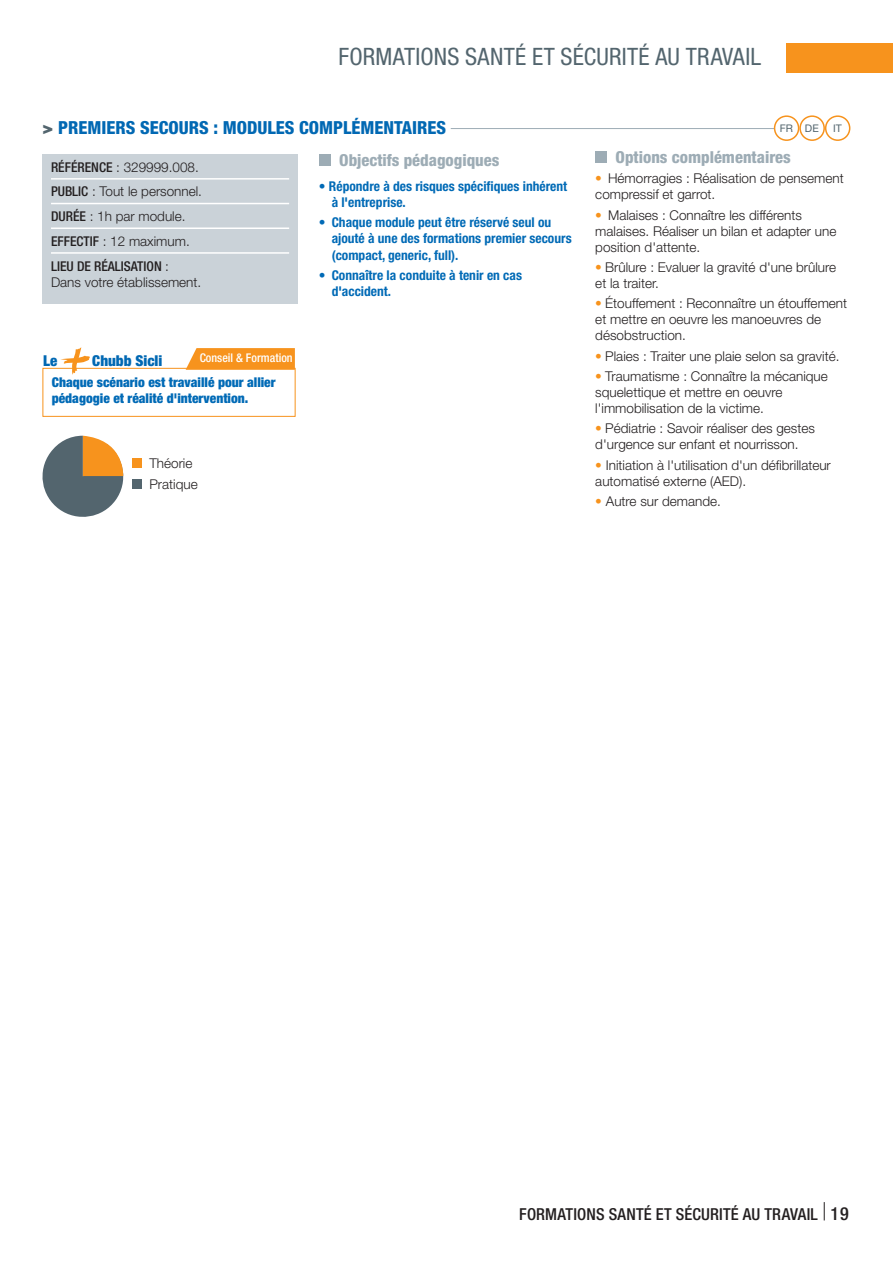
<style>
.page{position:relative;width:893px;height:1263px;background:#fff}
.page>*{position:absolute;margin:0;border:0;box-sizing:border-box;transform-origin:0 0}
.t1{font:condensed 24px "Helvetica Neue LT Std";letter-spacing:.01em;color:#53656e}
.t2{font:800 condensed 18px "Helvetica Neue LT Std";color:#0168b3}
.t3{font:800 condensed 16.5px "Helvetica Neue LT Std";color:#9dacb5}
.t4{font:500 condensed 16.5px "Helvetica Neue LT Std";letter-spacing:.01em;color:#231f20}
.t5{font:900 condensed 15px "Helvetica Neue LT Std";color:#0168b3}
.t6{font:300 13.5px/15.9px "Helvetica Neue LT Std";color:#231f20}
.t7{font:700 condensed 13.5px/16.2px "Helvetica Neue LT Std";color:#016ab6}
.t8{font:900 condensed 13.5px/16.2px "Helvetica Neue LT Std";color:#016ab6}
.t9{font:500 condensed 12px "Helvetica Neue LT Std";color:#fff}
.t10{font:10.5px "Helvetica Neue LT Std";color:#53656e}
.s1{font-weight:900;font-stretch:normal;color:#53656e}
.s2{font-weight:500;font-stretch:condensed}
.s3{font-weight:400;font-stretch:condensed;color:#f7931d}
.s4{font-size:18px}
</style>
<div class="page">
<svg style="left:824px;top:1202px;width:1px;height:18px"></svg>
<div style="left:787px;top:43px;width:106px;height:30px;background:#f7931d"></div>
<div style="left:319px;top:154px;width:12px;height:12px;background:#9dacb5"></div>
<div style="left:595px;top:151px;width:12px;height:12px;background:#9dacb5"></div>
<div style="left:43px;top:154px;width:255px;height:149px;background:#cad2d8"></div>
<hr style="left:51px;top:178px;width:238px;height:2px;background:#fff">
<hr style="left:51px;top:203px;width:238px;height:1px;background:#fff">
<hr style="left:51px;top:227px;width:238px;height:2px;background:#fff">
<hr style="left:51px;top:252px;width:238px;height:2px;background:#fff">
<svg style="left:186px;top:348px;width:109px;height:20px;background:#f79929"></svg>
<div style="left:43px;top:368px;width:252px;height:49px;border:1px solid #f7931d"></div>
<svg style="left:60px;top:347px;width:30px;height:28px"></svg>
<div style="left:132px;top:458px;width:10px;height:10px;background:#f7931d"></div>
<div style="left:132px;top:479px;width:10px;height:10px;background:#53656e"></div>
<svg style="left:42px;top:436px;width:82px;height:81px"></svg>
<hr style="left:451px;top:128px;width:332px;height:1px;background:#9dacb5">
<div style="left:775px;top:116px;width:24px;height:24px;background:#fff;border-radius:50%"></div>
<div style="left:774px;top:115px;width:25px;height:26px;border:2px solid #f7931d;border-radius:50%"></div>
<div style="left:799px;top:115px;width:26px;height:26px;border:2px solid #f7931d;border-radius:50%"></div>
<div style="left:825px;top:115px;width:25px;height:26px;border:2px solid #f7931d;border-radius:50%"></div>
<h1 class="t1" style="left:339px;top:43px;width:424px">FORMATIONS SANTÉ ET SÉCURITÉ AU TRAVAIL</h1>
<h2 class="t2" style="left:43px;top:116px;width:405px"><span class="s1">&gt;</span> PREMIERS SECOURS : MODULES COMPLÉMENTAIRES</h2>
<p class="t3" style="left:339px;top:150px;width:162px">Objectifs pédagogiques</p>
<p class="t7" style="left:332px;top:177px;width:237px;text-indent:-13px">• Répondre à des risques spécifiques inhérent à l'entreprise.</p>
<p class="t7" style="left:332px;top:214px;width:241px;text-indent:-13px">• Chaque module peut être réservé seul ou ajouté à une des formations premier secours (compact, generic, full).</p>
<p class="t7" style="left:332px;top:267px;width:192px;text-indent:-13px">• Connaître la conduite à tenir en cas d'accident.</p>
<p class="t6" style="left:51px;top:154px;width:153px;line-height:24.8px"><span class="s2">RÉFÉRENCE</span> : 329999.008.<br><span class="s2">PUBLIC</span> : Tout le personnel.<br><span class="s2">DURÉE</span> : 1h par module.<br><span class="s2">EFFECTIF</span> : 12 maximum.<br><span class="s2">LIEU DE RÉALISATION</span> :</p>
<p class="t6" style="left:51px;top:274px;width:152px">Dans votre établissement.</p>
<p class="t5" style="left:43px;top:352px;width:16px">Le</p>
<p class="t5" style="left:92px;top:352px;width:72px">Chubb Sicli</p>
<p class="t9" style="left:200px;top:351px;width:94px">Conseil &amp; Formation</p>
<p class="t8" style="left:52px;top:374px;width:225px">Chaque scénario est travaillé pour allier pédagogie et réalité d'intervention.</p>
<p class="t6" style="left:149px;top:453px;width:50px;line-height:20.4px">Théorie<br>Pratique</p>
<p class="t10" style="left:780px;top:122px;width:41px">FR DE</p>
<p class="t10" style="left:833px;top:122px;width:10px">IT</p>
<p class="t3" style="left:616px;top:147px;width:177px">Options complémentaires</p>
<p class="t6" style="left:595px;top:170px;width:250px"><span class="s3">•</span> Hémorragies : Réalisation de pensement compressif et garrot.</p>
<p class="t6" style="left:595px;top:207px;width:243px"><span class="s3">•</span> Malaises : Connaître les différents malaises. Réaliser un bilan et adapter une position d'attente.</p>
<p class="t6" style="left:595px;top:259px;width:242px"><span class="s3">•</span> Brûlure : Evaluer la gravité d'une brûlure et la traiter.</p>
<p class="t6" style="left:595px;top:295px;width:253px"><span class="s3">•</span> Étouffement : Reconnaître un étouffement et mettre en oeuvre les manoeuvres de désobstruction.</p>
<p class="t6" style="left:595px;top:348px;width:246px"><span class="s3">•</span> Plaies : Traiter une plaie selon sa gravité.</p>
<p class="t6" style="left:595px;top:368px;width:234px"><span class="s3">•</span> Traumatisme : Connaître la mécanique squelettique et mettre en oeuvre l'immobilisation de la victime.</p>
<p class="t6" style="left:595px;top:420px;width:221px"><span class="s3">•</span> Pédiatrie : Savoir réaliser des gestes d'urgence sur enfant et nourrisson.</p>
<p class="t6" style="left:595px;top:457px;width:237px"><span class="s3">•</span> Initiation à l'utilisation d'un défibrillateur automatisé externe (AED).</p>
<p class="t6" style="left:595px;top:493px;width:127px"><span class="s3">•</span> Autre sur demande.</p>
<p class="t4" style="left:519px;top:1205px;width:331px">FORMATIONS SANTÉ ET SÉCURITÉ AU TRAVAIL <span class="s4">19</span></p>
</div>
